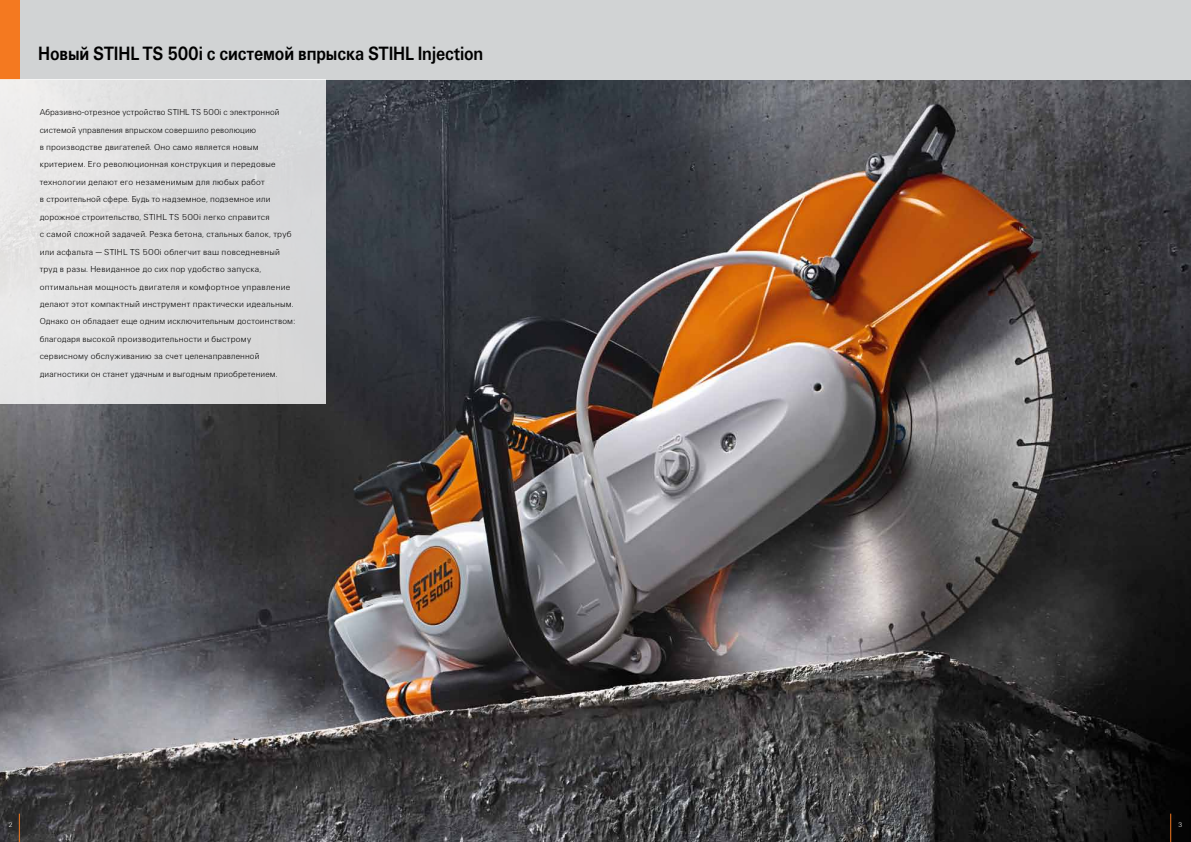
<style>
.page{position:relative;width:1191px;height:842px;background:#fff}
.page>*{position:absolute;margin:0;border:0;box-sizing:border-box;transform-origin:0 0}
.t1{font:700 20px "U001 TCY";letter-spacing:-.01em;color:#000;scale:.85 1}
.t2{font:300 9px/17.4px "U001 TCY";letter-spacing:.02em;color:#000}
.t3{font:300 7px "U001 TCY";color:#fff}
</style>
<div class="page">
<img style="left:0;top:79px;width:1191px;height:763px">
<div style="left:0;top:0;width:595px;height:79px;background:#d1d3d4"></div>
<div style="left:595px;top:0;width:596px;height:79px;background:#d1d3d4"></div>
<div style="left:0;top:0;width:20px;height:79px;background:#f47920"></div>
<div style="left:0;top:79px;width:326px;height:324px;background:linear-gradient(to right,#e9e8e8,#d3d4d5)"></div>
<svg style="left:19px;top:814px;width:1px;height:28px"></svg>
<svg style="left:1170px;top:814px;width:1px;height:28px"></svg>
<h1 class="t1" style="left:38px;top:42px;width:525px">Новый STIHL TS 500i с системой впрыска STIHL Injection</h1>
<p class="t2" style="left:40px;top:103px;width:257px">Абразивно-отрезное устройство STIHL TS 500i с электронной системой управления впрыском совершило революцию<br>в производстве двигателей. Оно само является новым критерием. Его революционная конструкция и передовые технологии делают его незаменимым для любых работ<br>в строительной сфере. Будь то надземное, подземное или дорожное строительство, STIHL TS 500i легко справится<br>с самой сложной задачей. Резка бетона, стальных балок, труб или асфальта — STIHL TS 500i облегчит ваш повседневный труд в разы. Невиданное до сих пор удобство запуска, оптимальная мощность двигателя и комфортное управление делают этот компактный инструмент практически идеальным.<br>Однако он обладает еще одним исключительным достоинством: благодаря высокой производительности и быстрому сервисному обслуживанию за счет целенаправленной диагностики он станет удачным и выгодным приобретением.</p>
<p class="t3" style="left:8px;top:821px;width:6px">2</p>
<p class="t3" style="left:1178px;top:821px;width:6px">3</p>
</div>
